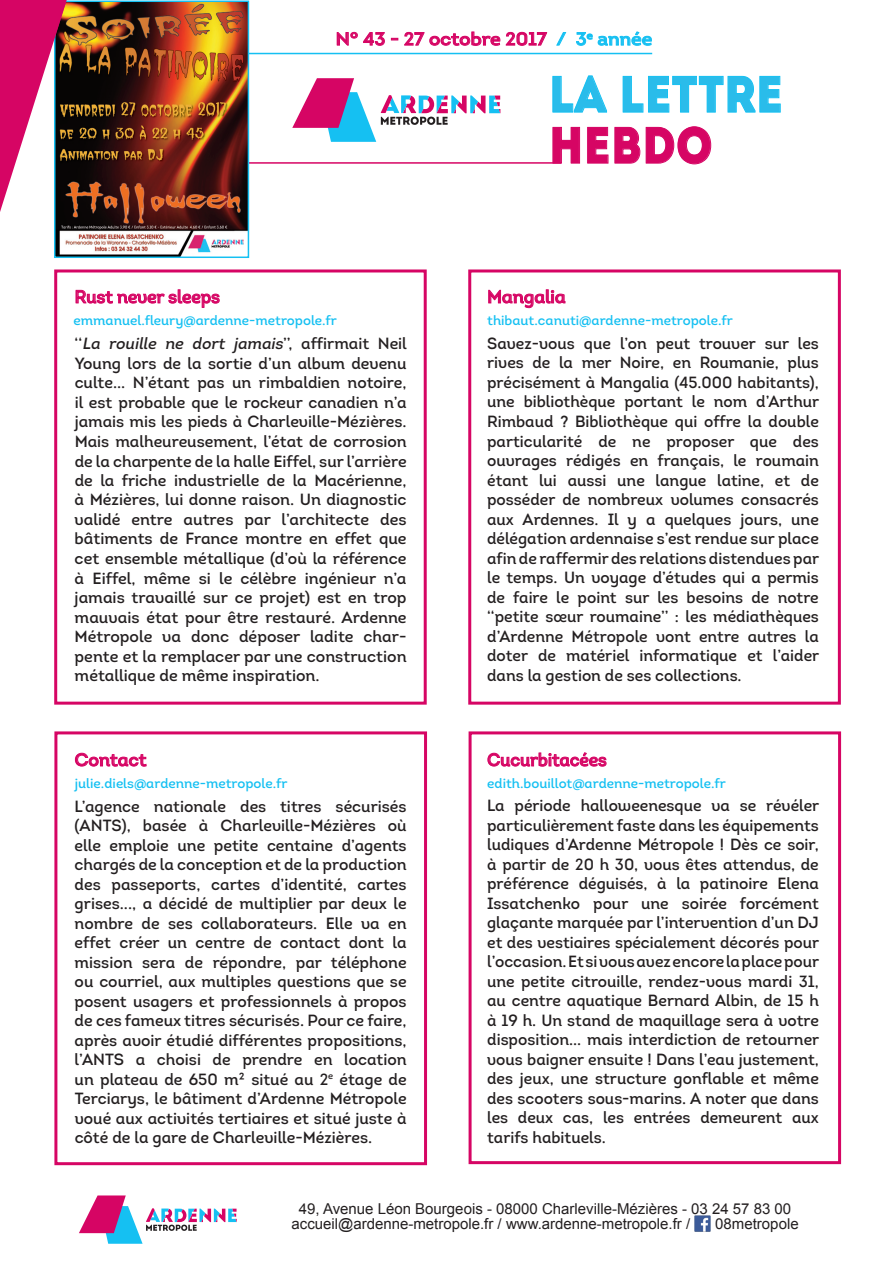
<style>
.page{position:relative;width:893px;height:1263px;background:#fff}
.page>*{position:absolute;margin:0;border:0;box-sizing:border-box;transform-origin:0 0}
.t1{font:51px "Intro";color:#2abcea;scale:.89 1}
.t2{font:51px "Intro";color:#d60564;scale:.89 1}
.t3{font:18px "Intro";color:#d60564;scale:1.06 1}
.t4{font:18px "Intro Regular Alt";color:#d60564;scale:.96 1}
.t5{font:18px "Intro Regular Alt";color:#d60564}
.t6{font:18px "Intro Regular Alt";color:#d60564;scale:.95 1}
.t7{font:16.2px/19.5px "Intro Regular Alt";color:#231f20;text-align:justify}
.t8{font:15px/15px "Arial";color:#231f20}
.t9{font:13.5px "Intro Regular Alt";color:#15c0f2}
.s1{color:#15c0f2}
.s2{font-style:italic}
</style>
<div class="page">
<hr style="left:214px;top:53px;width:438px;height:1px;background:#15c0f2">
<hr style="left:202px;top:162px;width:359px;height:2px;background:#d60564">
<svg style="left:337px;top:32px;width:48px;height:14px"></svg>
<svg style="left:391px;top:38px;width:7px;height:2px"></svg>
<svg style="left:404px;top:31px;width:143px;height:15px"></svg>
<svg style="left:556px;top:32px;width:10px;height:14px"></svg>
<svg style="left:576px;top:31px;width:76px;height:15px"></svg>
<svg style="left:292px;top:78px;width:208px;height:64px"></svg>
<svg style="left:552px;top:75px;width:55px;height:38px"></svg>
<svg style="left:622px;top:76px;width:159px;height:37px"></svg>
<svg style="left:552px;top:127px;width:28px;height:37px"></svg>
<svg style="left:587px;top:126px;width:124px;height:39px"></svg>
<img style="left:694px;top:1215px;width:17px;height:17px">
<div style="left:54px;top:269px;width:373px;height:436px;border:3px solid #d60564"></div>
<div style="left:468px;top:269px;width:373px;height:436px;border:3px solid #d60564"></div>
<div style="left:469px;top:731px;width:372px;height:433px;border:3px solid #d60564"></div>
<div style="left:54px;top:731px;width:373px;height:434px;border:3px solid #d60564"></div>
<svg style="left:79px;top:1195px;width:158px;height:49px"></svg>
<svg style="left:76px;top:289px;width:144px;height:19px"></svg>
<svg style="left:75px;top:753px;width:72px;height:14px"></svg>
<svg style="left:487px;top:752px;width:120px;height:15px"></svg>
<svg style="left:488px;top:289px;width:78px;height:19px"></svg>
<img style="left:57px;top:4px;width:189px;height:251px">
<div style="left:54px;top:1px;width:195px;height:257px;border:2px solid #15c0f2"></div>
<svg style="left:0;top:0;width:67px;height:212px"></svg>
<p class="t3" style="left:336px;top:28px;width:300px">N° 43 - 27 octobre 2017 <span class="s1">/ 3</span><sup>e</sup> <span class="s1">année</span></p>
<h1 class="t1" style="left:549px;top:64px;width:265px">LA LETTRE</h1>
<h1 class="t2" style="left:549px;top:115px;width:186px">HEBDO</h1>
<p class="t4" style="left:75px;top:285px;width:153px">Rust never sleeps</p>
<p class="t7" style="left:75px;top:334px;width:334px">‘ ‘ <span class="s2">La rouille ne dort jamais</span>’ ’, a ff i r m a i t N e i l Young lors de la sortie d’un album devenu culte... N’étant pas un rimbaldien notoire, il est probable que le rockeur canadien n’a jamais mis les pieds à Charleville-Mézières.<br>Mais malheureusement, l’état de corrosion de la charpente de la halle Eiffel, sur l’arrière de la friche industrielle de la Macérienne, à Mézières, lui donne raison. Un diagnostic validé entre autres par l’architecte des bâtiments de France montre en effet que cet ensemble métallique (d’où la référence à Eiffel, même si le célèbre ingénieur n’a jamais travaillé sur ce projet) est en trop mauvais état pour être restauré. Ardenne Métropole va donc déposer ladite char&shy;pente et la remplacer par une construction métallique de même inspiration.</p>
<p class="t9" style="left:74px;top:312px;width:265px">emmanuel.fleury@ardenne-metropole.fr</p>
<p class="t5" style="left:75px;top:748px;width:73px">Contact</p>
<p class="t7" style="left:75px;top:796px;width:333px">L’agence nationale des titres sécurisés (ANTS), basée à Charleville-Mézières où elle emploie une petite centaine d’agents chargés de la conception et de la production des passeports, cartes d’identité, cartes grises..., a décidé de multiplier par deux le nombre de ses collaborateurs. Elle va en effet créer un centre de contact dont la mission sera de répondre, par téléphone ou courriel, aux multiples questions que se posent usagers et professionnels à propos de ces fameux titres sécurisés. Pour ce faire, après avoir étudié différentes propositions, l’ANTS a choisi de prendre en location un plateau de 650 m² situé au 2<sup>e</sup> étage de Terciarys, le bâtiment d’Ardenne Métropole voué aux activités tertiaires et situé juste à côté de la gare de Charleville-Mézières.</p>
<p class="t9" style="left:75px;top:775px;width:214px">julie.diels@ardenne-metropole.fr</p>
<p class="t5" style="left:487px;top:285px;width:80px">Mangalia</p>
<p class="t7" style="left:487px;top:333px;width:334px">Savez-vous que l’on peut trouver sur les rives de la mer Noire, en Roumanie, plus précisément à Mangalia (45.000 habitants), une bibliothèque portant le nom d’Arthur Rimbaud ? Bibliothèque qui offre la double particularité de ne proposer que des ouvrages rédigés en français, le roumain étant lui aussi une langue latine, et de posséder de nombreux volumes consacrés aux Ardennes. Il y a quelques jours, une délégation ardennaise s’est rendue sur place afin de raffermir des relations distendues par le temps. Un voyage d’études qui a permis de faire le point sur les besoins de notre ‘‘petite sœur roumaine’’ : les médiathèques d’Ardenne Métropole vont entre autres la doter de matériel informatique et l’aider dans la gestion de ses collections.</p>
<p class="t9" style="left:487px;top:312px;width:247px">thibaut.canuti@ardenne-metropole.fr</p>
<p class="t6" style="left:487px;top:748px;width:127px">Cucurbitacées</p>
<p class="t7" style="left:487px;top:796px;width:334px">La période halloweenesque va se révéler particulièrement faste dans les équipements ludiques d’Ardenne Métropole ! Dès ce soir, à partir de 20 h 30, vous êtes attendus, de préférence déguisés, à la patinoire Elena Issatchenko pour une soirée forcément glaçante marquée par l’intervention d’un DJ et des vestiaires spécialement décorés pour l’occasion. Et si vous avez encore la place pour une petite citrouille, rendez-vous mardi 31, au centre aquatique Bernard Albin, de 15 h à 19 h. Un stand de maquillage sera à votre disposition... mais interdiction de retourner vous baigner ensuite ! Dans l’eau justement, des jeux, une structure gonflable et même des scooters sous-marins. A noter que dans les deux cas, les entrées demeurent aux tarifs habituels.</p>
<p class="t9" style="left:487px;top:775px;width:240px">edith.bouillot@ardenne-metropole.fr</p>
<p class="t8" style="left:291px;top:1201px;width:501px;text-indent:7px">49, Avenue Léon Bourgeois - 08000 Charleville-Mézières - 03 24 57 83 00 accueil@ardenne-metropole.fr / www.ardenne-metropole.fr /</p>
<p class="t8" style="left:715px;top:1216px;width:85px">08metropole</p>
</div>
